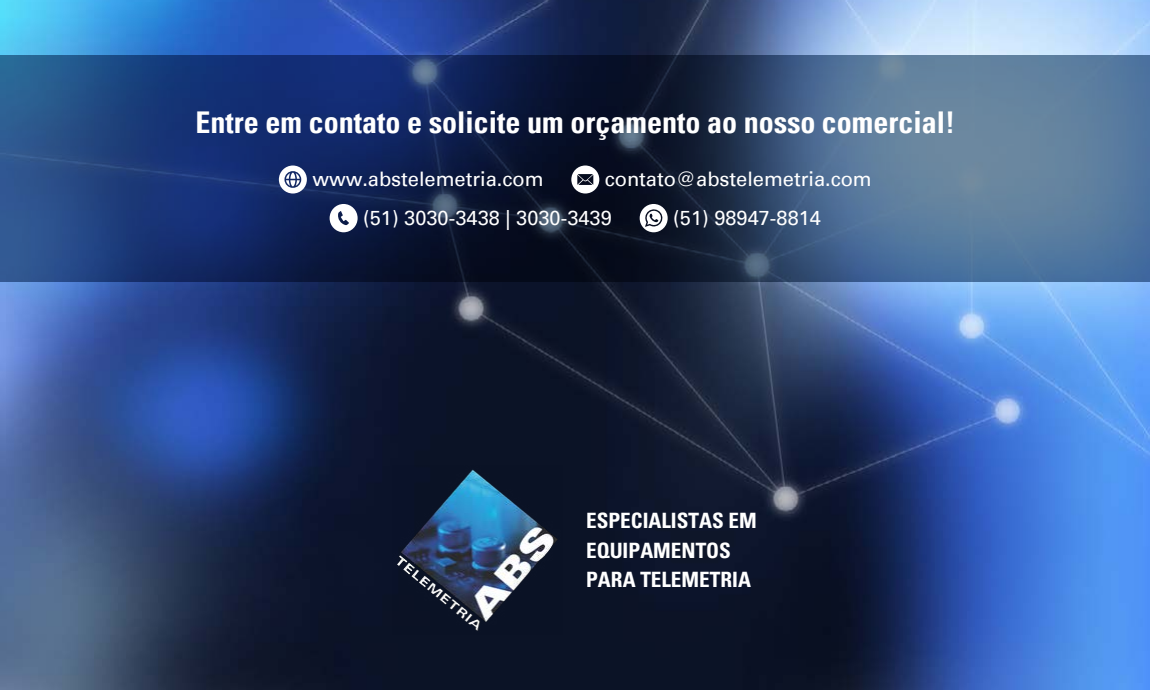
<style>
.page{position:relative;width:1150px;height:690px;background:#fff}
.page>*{position:absolute;margin:0;border:0;box-sizing:border-box;transform-origin:0 0}
.t1{font:700 condensed 30px "Univers";color:#fff}
.t2{font:700 condensed 21.2px/29.6px "Univers";color:#fff}
.t3{font:20px/38.8px "Univers";color:#fff}
</style>
<div class="page">
<img style="left:0;top:0;width:1150px;height:690px">
<svg style="left:0;top:55px;width:1150px;height:226px;background:#2b436d"></svg>
<svg style="left:279px;top:166px;width:28px;height:28px"></svg>
<svg style="left:571px;top:166px;width:28px;height:28px"></svg>
<svg style="left:330px;top:204px;width:28px;height:28px"></svg>
<svg style="left:640px;top:204px;width:28px;height:28px"></svg>
<img style="left:393px;top:465px;width:169px;height:170px">
<h1 class="t1" style="left:195px;top:104px;width:761px">Entre em contato e solicite um orçamento ao nosso comercial!</h1>
<p class="t3" style="left:312px;top:160px;width:233px">www.abstelemetria.com</p>
<p class="t3" style="left:363px;top:160px;width:510px;text-indent:242px">contato@abstelemetria.com (51) 3030-3438 | 3030-3439</p>
<p class="t3" style="left:673px;top:199px;width:149px">(51) 98947-8814</p>
<p class="t2" style="left:586px;top:506px;width:172px">ESPECIALISTAS EM<br>EQUIPAMENTOS<br>PARA TELEMETRIA</p>
</div>
